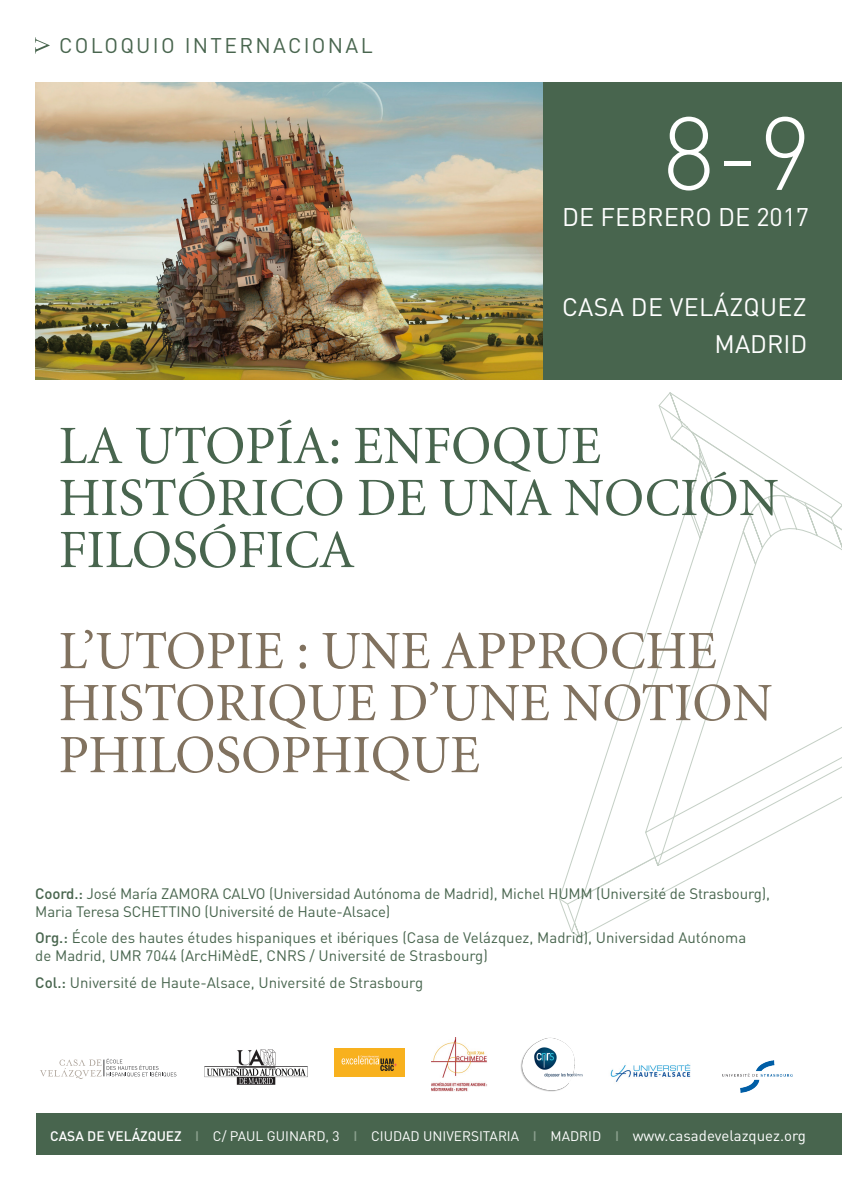
<style>
.page{position:relative;width:842px;height:1191px;background:#fff}
.page>*{position:absolute;margin:0;border:0;box-sizing:border-box;transform-origin:0 0}
.t1{font:300 102px "DIN";color:#fff}
.t2{font:54px/52px "Minion LT";color:#81725f}
.t3{font:54px/52px "Minion LT";color:#48654e}
.t4{font:25.2px "DIN";color:#fff}
.t5{font:25px/36.8px "DIN";letter-spacing:.01em;color:#fff;text-align:right}
.t6{font:21px "DIN";letter-spacing:.11em;color:#48654e}
.t7{font:15px/18px "DIN";color:#48654e}
.t8{font:13.7px "DIN";color:#fff}
.s1{font-weight:500}
.s2{font-weight:500;color:#8ba08e}
.s3{font-size:15px}
</style>
<div class="page">
<svg style="left:571px;top:727px;width:271px;height:211px"></svg>
<svg style="left:561px;top:904px;width:207px;height:28px"></svg>
<svg style="left:559px;top:595px;width:230px;height:309px"></svg>
<svg style="left:658px;top:392px;width:184px;height:217px"></svg>
<img style="left:35px;top:82px;width:509px;height:298px">
<div style="left:544px;top:82px;width:298px;height:298px;background:#48654e"></div>
<svg style="left:35px;top:37px;width:15px;height:17px"></svg>
<div style="left:36px;top:1113px;width:806px;height:42px;background:#48654e"></div>
<svg style="left:40px;top:1058px;width:136px;height:21px"></svg>
<img style="left:204px;top:1049px;width:104px;height:35px">
<img style="left:722px;top:1060px;width:71px;height:32px">
<img style="left:431px;top:1037px;width:56px;height:54px">
<img style="left:520px;top:1037px;width:63px;height:55px">
<img style="left:610px;top:1064px;width:81px;height:18px">
<img style="left:334px;top:1048px;width:71px;height:28px">
<h3 class="t6" style="left:59px;top:32px;width:315px">COLOQUIO INTERNACIONAL</h3>
<h1 class="t1" style="left:663px;top:90px;width:150px">8-9</h1>
<h3 class="t4" style="left:562px;top:201px;width:248px">DE FEBRERO DE 2017</h3>
<h3 class="t5" style="left:562px;top:288px;width:247px">CASA DE VELÁZQUEZ<br>MADRID</h3>
<h2 class="t3" style="left:59px;top:421px;width:721px">LA UTOPÍA: ENFOQUE<br>HISTÓRICO DE UNA NOCIÓN<br>FILOSÓFICA</h2>
<h2 class="t2" style="left:59px;top:627px;width:715px">L’UTOPIE : UNE APPROCHE<br>HISTORIQUE D’UNE NOTION<br>PHILOSOPHIQUE</h2>
<p class="t7" style="left:35px;top:883px;width:736px"><span class="s1">Coord.:</span> José María ZAMORA CALVO (Universidad Autónoma de Madrid), Michel HUMM (Université de Strasbourg),<br>Maria Teresa SCHETTINO (Université de Haute-Alsace)</p>
<p class="t7" style="left:35px;top:928px;width:712px"><span class="s1">Org.:</span> École des hautes études hispaniques et ibériques (Casa de Velázquez, Madrid), Universidad Autónoma de Madrid, UMR 7044 (ArcHiMèdE, CNRS / Université de Strasbourg)</p>
<p class="t7" style="left:35px;top:972px;width:389px"><span class="s1">Col.:</span> Université de Haute-Alsace, Université de Strasbourg</p>
<p class="t8" style="left:50px;top:1127px;width:757px"><span class="s1">CASA DE VELÁZQUEZ</span> <span class="s2">I</span> C/ PAUL GUINARD, 3 <span class="s2">I</span> CIUDAD UNIVERSITARIA <span class="s2">I</span> MADRID <span class="s2">I</span> <span class="s3">www.casadevelazquez.org</span></p>
</div>
